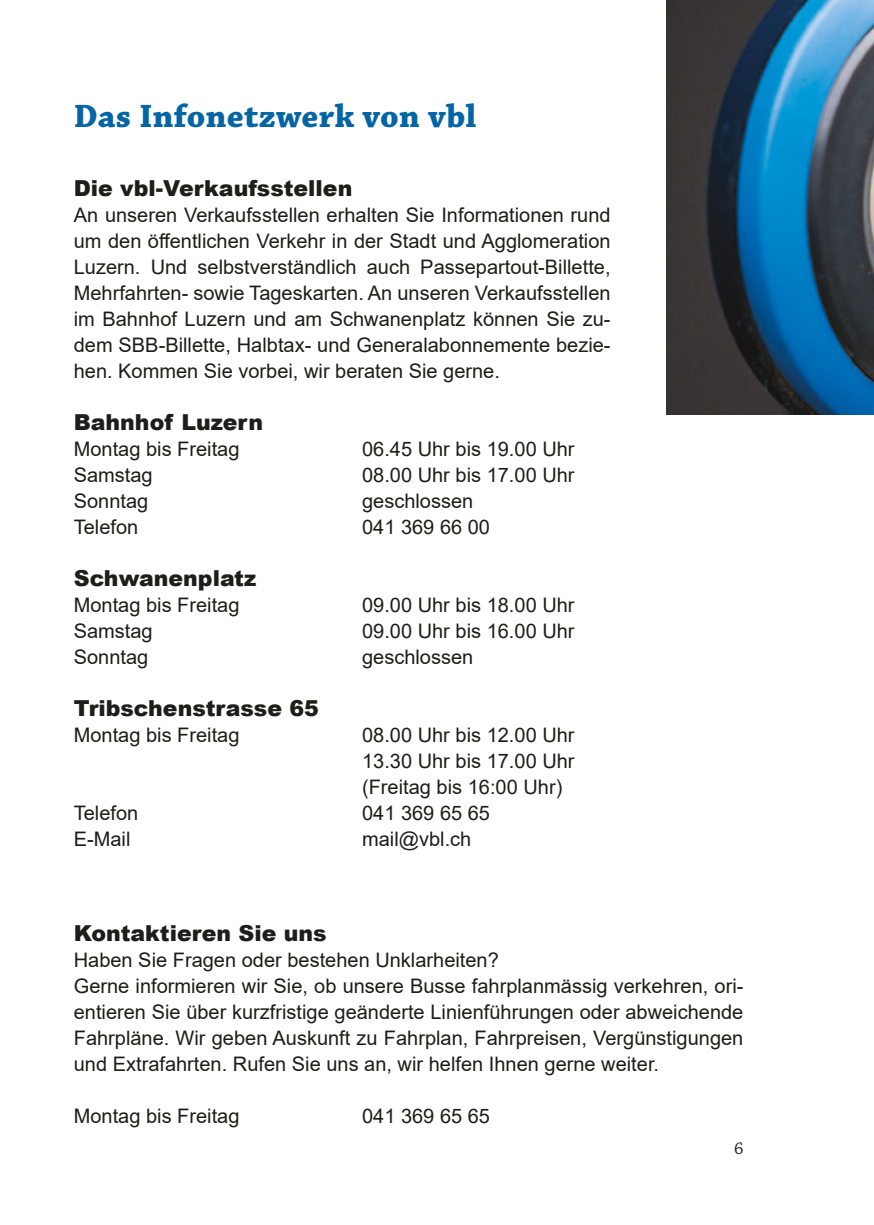
<style>
.page{position:relative;width:874px;height:1225px;background:#fff}
.page>*{position:absolute;margin:0;border:0;box-sizing:border-box;transform-origin:0 0}
.t1{font:700 34px "Chaparral Pro";letter-spacing:.01em;color:#0365a4}
.t2{font:900 22px "Arial";color:#1d1d1b}
.t3{font:20px/26px "Arial";color:#1d1d1b;text-align:justify}
.t4{font:18px "Chaparral Pro";color:#1d1d1b}
</style>
<div class="page">
<img style="left:666px;top:0;width:207px;height:414px">
<h1 class="t1" style="left:74px;top:96px;width:404px">Das Infonetzwerk von vbl</h1>
<p class="t2" style="left:74px;top:172px;width:280px">Die vbl-Verkaufsstellen</p>
<p class="t3" style="left:74px;top:201px;width:538px">An unseren Verkaufsstellen erhalten Sie Informationen rund um den öffentlichen Verkehr in der Stadt und Agglomeration Luzern. Und selbstverständlich auch Passepartout-Billette, Mehrfahrten- sowie Tageskarten. An unseren Verkaufsstellen im Bahnhof Luzern und am Schwanenplatz können Sie zu&shy;dem SBB-Billette, Halbtax- und Generalabonnemente bezie&shy;hen. Kommen Sie vorbei, wir beraten Sie gerne.</p>
<p class="t2" style="left:74px;top:406px;width:191px">Bahnhof Luzern</p>
<p class="t3" style="left:74px;top:435px;width:167px">Montag bis Freitag</p>
<p class="t3" style="left:362px;top:435px;width:214px">06.45 Uhr bis 19.00 Uhr</p>
<p class="t3" style="left:74px;top:461px;width:80px">Samstag</p>
<p class="t3" style="left:362px;top:461px;width:214px">08.00 Uhr bis 17.00 Uhr</p>
<p class="t3" style="left:74px;top:487px;width:76px">Sonntag</p>
<p class="t3" style="left:362px;top:487px;width:113px">geschlossen</p>
<p class="t3" style="left:74px;top:513px;width:66px">Telefon</p>
<p class="t3" style="left:362px;top:513px;width:129px">041 369 66 00</p>
<p class="t2" style="left:74px;top:562px;width:184px">Schwanenplatz</p>
<p class="t3" style="left:74px;top:591px;width:167px">Montag bis Freitag</p>
<p class="t3" style="left:362px;top:591px;width:214px">09.00 Uhr bis 18.00 Uhr</p>
<p class="t3" style="left:74px;top:617px;width:80px">Samstag</p>
<p class="t3" style="left:362px;top:617px;width:214px">09.00 Uhr bis 16.00 Uhr</p>
<p class="t3" style="left:74px;top:643px;width:76px">Sonntag</p>
<p class="t3" style="left:362px;top:643px;width:113px">geschlossen</p>
<p class="t2" style="left:74px;top:692px;width:246px">Tribschenstrasse 65</p>
<p class="t3" style="left:74px;top:721px;width:167px">Montag bis Freitag</p>
<p class="t3" style="left:362px;top:721px;width:214px">08.00 Uhr bis 12.00 Uhr 13.30 Uhr bis 17.00 Uhr (Freitag bis 16:00 Uhr)</p>
<p class="t3" style="left:74px;top:799px;width:66px">Telefon</p>
<p class="t3" style="left:362px;top:799px;width:129px">041 369 65 65</p>
<p class="t3" style="left:74px;top:825px;width:58px">E-Mail</p>
<p class="t3" style="left:362px;top:825px;width:111px">mail@vbl.ch</p>
<p class="t2" style="left:74px;top:917px;width:254px">Kontaktieren Sie uns</p>
<p class="t3" style="left:74px;top:946px;width:670px;text-align:left">Haben Sie Fragen oder bestehen Unklarheiten?<br>Gerne informieren wir Sie, ob unsere Busse fahrplanmässig verkehren, ori&shy;entieren Sie über kurzfristige geänderte Linienführungen oder abweichende Fahrpläne. Wir geben Auskunft zu Fahrplan, Fahrpreisen, Vergünstigungen und Extrafahrten. Rufen Sie uns an, wir helfen Ihnen gerne weiter.</p>
<p class="t3" style="left:74px;top:1102px;width:167px">Montag bis Freitag</p>
<p class="t3" style="left:362px;top:1102px;width:129px">041 369 65 65</p>
<p class="t4" style="left:733px;top:1138px;width:11px">6</p>
</div>
